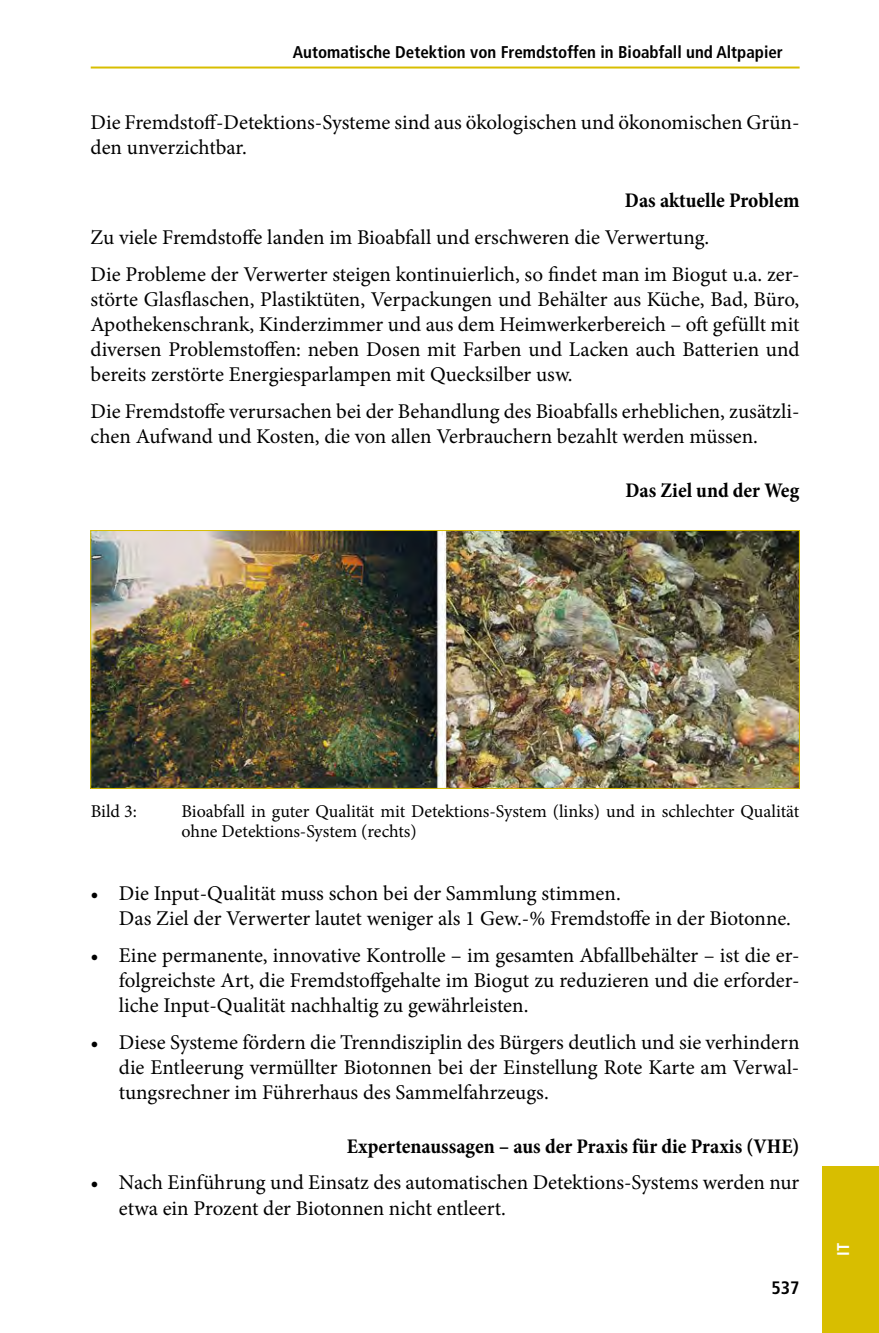
<style>
.page{position:relative;width:879px;height:1333px;background:#fff}
.page>*{position:absolute;margin:0;border:0;box-sizing:border-box;transform-origin:0 0}
.t1{font:21px/25.2px "Minion Pro";color:#000}
.t2{font:700 condensed 21px "Minion Pro";color:#000}
.t3{font:18px/20px "Minion Pro";color:#000}
.t4{font:700 condensed 18px "Frutiger";color:#000}
.t5{font:700 condensed 17px "Frutiger";color:#000}
.t6{font:700 condensed 17px "Frutiger";color:#fff}
</style>
<div class="page">
<hr style="left:91px;top:66px;width:708px;height:2px;background:#d8be00">
<div style="left:822px;top:1166px;width:57px;height:166px;background:#d8be00"></div>
<img style="left:92px;top:532px;width:706px;height:255px">
<div style="left:90px;top:530px;width:710px;height:259px;border:1px solid #d8be00"></div>
<p class="t5" style="left:293px;top:42px;width:491px">Automatische Detektion von Fremdstoffen in Bioabfall und Altpapier</p>
<p class="t1" style="left:91px;top:109px;width:710px">Die Fremdstoff-Detektions-Systeme sind aus ökologischen und ökonomischen Grün&shy;den unverzichtbar.</p>
<p class="t2" style="left:625px;top:186px;width:176px">Das aktuelle Problem</p>
<p class="t1" style="left:91px;top:219px;width:710px;line-height:36.4px">Zu viele Fremdstoffe landen im Bioabfall und erschweren die Verwertung.<br>Die Probleme der Verwerter steigen kontinuierlich, so findet man im Biogut u.a. zer-</p>
<p class="t1" style="left:91px;top:286px;width:710px;text-align:justify">störte Glasflaschen, Plastiktüten, Verpackungen und Behälter aus Küche, Bad, Büro, Apothekenschrank, Kinderzimmer und aus dem Heimwerkerbereich – oft gefüllt mit diversen Problemstoffen: neben Dosen mit Farben und Lacken auch Batterien und bereits zerstörte Energiesparlampen mit Quecksilber usw.</p>
<p class="t1" style="left:91px;top:398px;width:710px">Die Fremdstoffe verursachen bei der Behandlung des Bioabfalls erheblichen, zusätzli&shy;chen Aufwand und Kosten, die von allen Verbrauchern bezahlt werden müssen.</p>
<p class="t2" style="left:625px;top:475px;width:175px">Das Ziel und der Weg</p>
<p class="t3" style="left:91px;top:801px;width:48px">Bild 3:</p>
<p class="t3" style="left:181px;top:801px;width:619px">Bioabfall in guter Qualität mit Detektions-System (links) und in schlechter Qualität ohne Detektions-System (rechts)</p>
<p class="t1" style="left:119px;top:880px;width:673px;text-indent:-28px">• Die Input-Qualität muss schon bei der Sammlung stimmen.<br>Das Ziel der Verwerter lautet weniger als 1 Gew.-% Fremdstoffe in der Biotonne.</p>
<p class="t1" style="left:119px;top:942px;width:682px;text-align:justify;text-indent:-28px">• Eine permanente, innovative Kontrolle – im gesamten Abfallbehälter – ist die er&shy;folgreichste Art, die Fremdstoffgehalte im Biogut zu reduzieren und die erforder&shy;liche Input-Qualität nachhaltig zu gewährleisten.</p>
<p class="t1" style="left:119px;top:1029px;width:682px;text-align:justify;text-indent:-28px">• Diese Systeme fördern die Trenndisziplin des Bürgers deutlich und sie verhindern die Entleerung vermüllter Biotonnen bei der Einstellung Rote Karte am Verwal&shy;tungsrechner im Führerhaus des Sammelfahrzeugs.</p>
<p class="t2" style="left:347px;top:1131px;width:454px">Expertenaussagen – aus der Praxis für die Praxis (VHE)</p>
<p class="t1" style="left:119px;top:1169px;width:682px;text-indent:-28px">• Nach Einführung und Einsatz des automatischen Detektions-Systems werden nur etwa ein Prozent der Biotonnen nicht entleert.</p>
<p class="t4" style="left:771px;top:1276px;width:30px">537</p>
<p class="t6" style="left:833px;top:1255px;width:14px;rotate:-90deg">IT</p>
</div>
